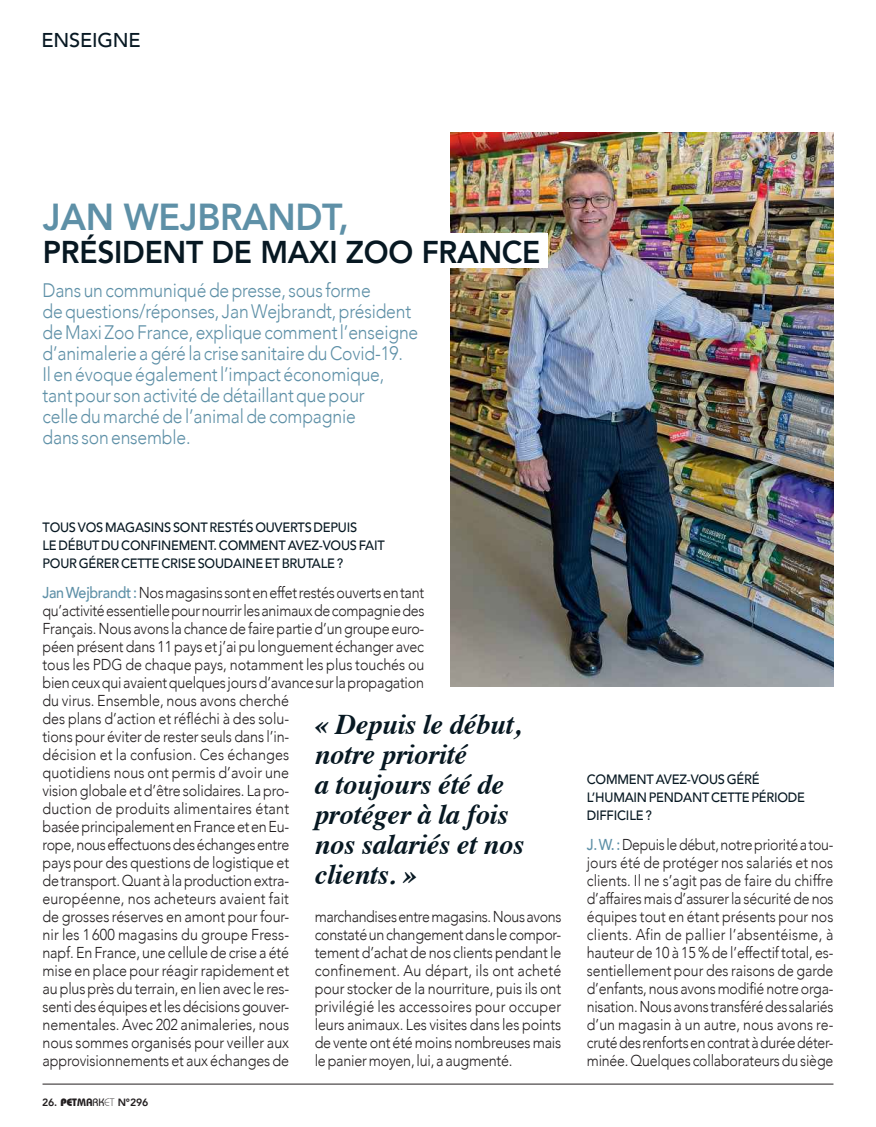
<style>
.page{position:relative;width:876px;height:1127px;background:#fff}
.page>*{position:absolute;margin:0;border:0;box-sizing:border-box;transform-origin:0 0}
.t1{font:800 37.5px "Avenir";letter-spacing:-.01em;color:#5e90a7;scale:.95 1}
.t2{font:800 31.5px "Avenir";letter-spacing:-.01em;color:#071822;scale:.95 1}
.t3{font:italic 700 28.5px/30px "Times";letter-spacing:-.01em;color:#071822}
.t4{font:500 19.95px "Avenir";letter-spacing:-.01em;color:#071822}
.t5{font:300 19.5px/21px "Avenir";letter-spacing:-.01em;color:#5e90a7;scale:.9 1}
.t6{font:300 15.75px/18px "Avenir";letter-spacing:-.01em;color:#231f20;scale:.91 1}
.t7{font:300 15.75px/18px "Avenir";letter-spacing:-.01em;color:#231f20;text-align:justify;scale:.9 1}
.t8{font:500 13.5px/18px "Avenir";letter-spacing:-.015em;color:#071822;scale:.95 1}
.t9{font:800 10.5px "Avenir";color:#231f20}
.s1{font-weight:500;color:#5e90a7}
.s2{font-family:"Bauhaus";font-size:10.65px}
.s3{font-family:"Bauhaus";font-weight:700;font-size:10.65px}
.s4{font-family:"Bauhaus";font-weight:600;font-size:10.65px}
.s5{font-family:"Bauhaus";font-weight:500;font-size:10.65px}
.s6{font-family:"Bauhaus";font-weight:300;font-size:10.65px}
</style>
<div class="page">
<img style="left:451px;top:132px;width:382px;height:555px">
<div style="left:44px;top:233px;width:504px;height:35px;background:#fff"></div>
<hr style="left:43px;top:1084px;width:790px;height:1px;background:#231f20">
<p class="t4" style="left:42px;top:23px;width:101px">ENSEIGNE</p>
<h1 class="t1" style="left:43px;top:188px;width:324px">JAN WEJBRANDT,</h1>
<h2 class="t2" style="left:43px;top:227px;width:525px">PRÉSIDENT DE MAXI ZOO FRANCE</h2>
<p class="t5" style="left:43px;top:279px;width:419px">Dans un communiqué de presse, sous forme<br>de questions/réponses, Jan Wejbrandt, président de Maxi Zoo France, explique comment l’enseigne d’animalerie a géré la crise sanitaire du Covid-19.<br>Il en évoque également l’impact économique, tant pour son activité de détaillant que pour<br>celle du marché de l’animal de compagnie<br>dans son ensemble.</p>
<p class="t8" style="left:43px;top:517px;width:362px">TOUS VOS MAGASINS SONT RESTÉS OUVERTS DEPUIS<br>LE DÉBUT DU CONFINEMENT. COMMENT AVEZ-VOUS FAIT<br>POUR GÉRER CETTE CRISE SOUDAINE ET BRUTALE ?</p>
<p class="t6" style="left:43px;top:583px;width:421px"><span class="s1">Jan Wejbrandt:</span> Nos magasins sont en effet restés ouverts en tant qu’activité essentielle pour nourrir les animaux de compagnie des Français. Nous avons la chance de faire partie d’un groupe euro&shy;péen présent dans 11 pays et j’ai pu longuement échanger avec tous les PDG de chaque pays, notamment les plus touchés ou bien ceux qui avaient quelques jours d’avance sur la propagation du virus. Ensemble, nous avons cherché<br>des plans d’action et réfléchi à des solu-<br>tions pour éviter de rester seuls dans l’in-<br>décision et la confusion. Ces échanges<br>quotidiens nous ont permis d’avoir une<br>vision globale et d’être solidaires. La pro-<br>duction de produits alimentaires étant<br>basée principalement en France et en Eu-<br>rope, nous effectuons des échanges entre<br>pays pour des questions de logistique et<br>de transport. Quant à la production extra-<br>européenne, nos acheteurs avaient fait<br>de grosses réserves en amont pour four-<br>nir les 1 600 magasins du groupe Fress-<br>napf. En France, une cellule de crise a été<br>mise en place pour réagir rapidement et<br>au plus près du terrain, en lien avec le res-<br>senti des équipes et les décisions gouver-<br>nementales. Avec 202 animaleries, nous<br>nous sommes organisés pour veiller aux<br>approvisionnements et aux échanges de</p>
<h3 class="t3" style="left:315px;top:707px;width:211px">« Depuis le début, notre priorité<br>a toujours été de protéger à la fois nos salariés et nos clients. »</h3>
<p class="t7" style="left:315px;top:907px;width:276px">marchandises entre magasins. Nous avons constaté un changement dans le compor&shy;tement d’achat de nos clients pendant le confinement. Au départ, ils ont acheté pour stocker de la nourriture, puis ils ont privilégié les accessoires pour occuper leurs animaux. Les visites dans les points de vente ont été moins nombreuses mais le panier moyen, lui, a augmenté.</p>
<p class="t9" style="left:42px;top:1094px;width:108px">26. <span class="s2">PE</span><span class="s3">T</span><span class="s4">MA</span><span class="s5">RK</span><span class="s6">ET</span> N°296</p>
<p class="t8" style="left:587px;top:769px;width:231px">COMMENT AVEZ-VOUS GÉRÉ<br>L’HUMAIN PENDANT CETTE PÉRIODE<br>DIFFICILE?</p>
<p class="t7" style="left:587px;top:835px;width:276px"><span class="s1">J. W.:</span> Depuis le début, notre priorité a tou&shy;jours été de protéger nos salariés et nos clients. Il ne s’agit pas de faire du chiffre d’affaires mais d’assurer la sécurité de nos équipes tout en étant présents pour nos clients. Afin de pallier l’absentéisme, à hauteur de 10 à 15 % de l’effectif total, es&shy;sentiellement pour des raisons de garde d’enfants, nous avons modifié notre orga&shy;nisation. Nous avons transféré des salariés d’un magasin à un autre, nous avons re&shy;cruté des renforts en contrat à durée déter&shy;minée. Quelques collaborateurs du siège</p>
</div>
